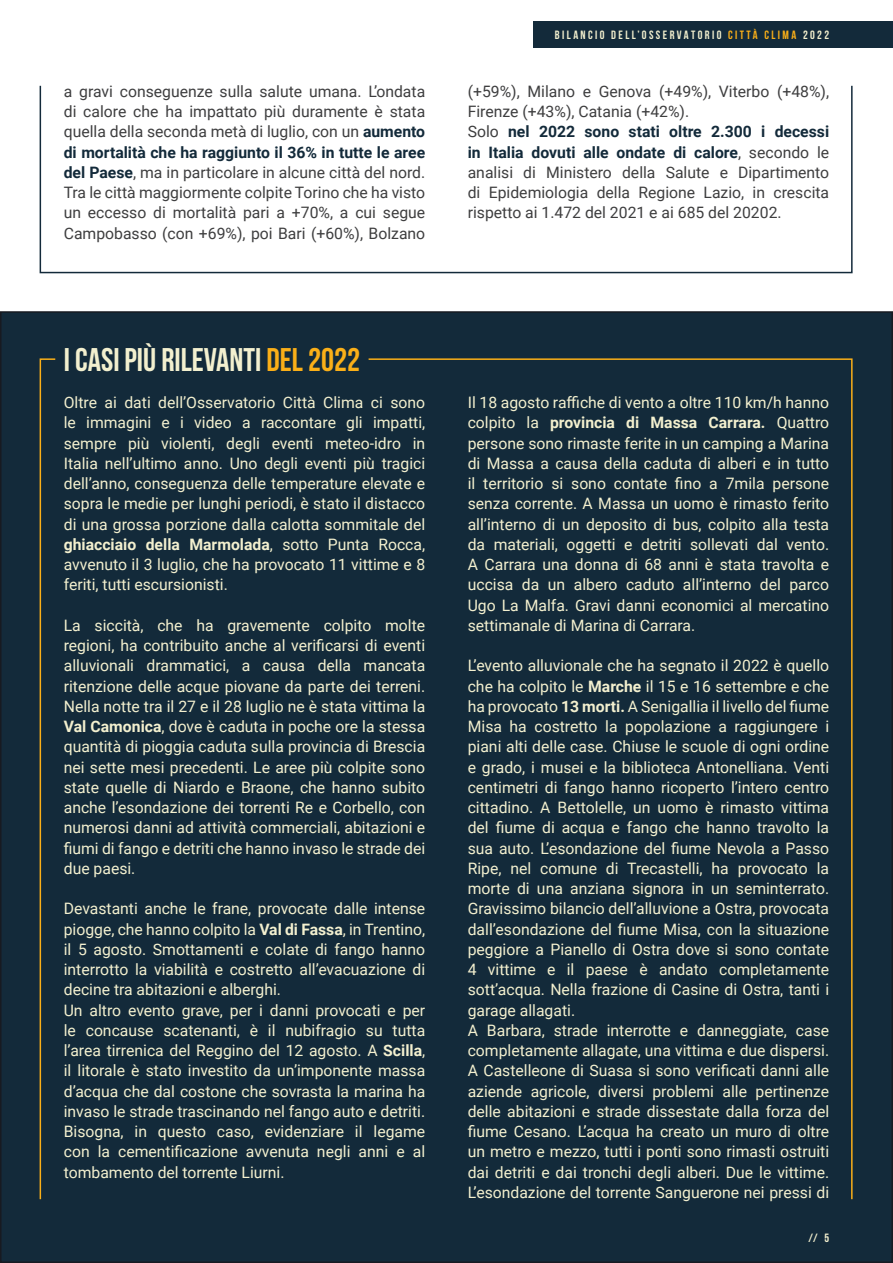
<style>
.page{position:relative;width:893px;height:1263px;background:#fff}
.page>*{position:absolute;margin:0;border:0;box-sizing:border-box;transform-origin:0 0}
.titolo{font:700 32.7px "Bebas Neue";color:#f3f0cf}
.testo{font:15.75px/20.2px "Roboto";color:#f3f0cf;text-align:justify}
.testo-2{font:15.75px/20.2px "Roboto";color:#3e3e3f;text-align:justify}
.t1{font:700 12px "Bebas Neue";letter-spacing:.2em;color:#f3f0cf}
.s1{color:#faaf18}
.s2{font-weight:700;color:#132a3a}
.s3{font-weight:700}
</style>
<div class="page">
<div style="left:40px;top:85px;width:813px;height:188px;border:2px solid #132a3a"></div>
<div style="left:1px;top:312px;width:891px;height:950px;background:#132a3a"></div>
<svg style="left:39px;top:358px;width:17px;height:842px"></svg>
<svg style="left:368px;top:358px;width:485px;height:842px"></svg>
<div style="left:534px;top:21px;width:359px;height:26px;background:#132a3a"></div>
<p class="t1" style="left:555px;top:28px;width:276px">BILANCIO DELL’OSSERVATORIO <span class="s1">CITTÀ CLIMA</span> 2022</p>
<p class="testo-2" style="left:64px;top:81px;width:363px">a gravi conseguenze sulla salute umana. L’ondata di calore che ha impattato più duramente è stata quella della seconda metà di luglio, con un <span class="s2">aumento di mortalità che ha raggiunto il 36% in tutte le aree del Paese</span>, ma in particolare in alcune città del nord.<br>Tra le città maggiormente colpite Torino che ha visto un eccesso di mortalità pari a +70%, a cui segue Campobasso (con +69%), poi Bari (+60%), Bolzano</p>
<p class="testo-2" style="left:468px;top:81px;width:363px">(+59%), Milano e Genova (+49%), Viterbo (+48%),<br>Firenze (+43%), Catania (+42%).</p>
<p class="testo-2" style="left:468px;top:121px;width:363px">Solo <span class="s2">nel 2022 sono stati oltre 2.300 i decessi in Italia dovuti alle ondate di calore</span>, secondo le analisi di Ministero della Salute e Dipartimento di Epidemiologia della Regione Lazio, in crescita rispetto ai 1.472 del 2021 e ai 685 del 20202.</p>
<p class="titolo" style="left:64px;top:341px;width:298px">I CASI PIÙ RILEVANTI <span class="s1">DEL 2022</span></p>
<p class="testo" style="left:64px;top:392px;width:363px">Oltre ai dati dell’Osservatorio Città Clima ci sono le immagini e i video a raccontare gli impatti, sempre più violenti, degli eventi meteo-idro in Italia nell’ultimo anno. Uno degli eventi più tragici dell’anno, conseguenza delle temperature elevate e sopra le medie per lunghi periodi, è stato il distacco di una grossa porzione dalla calotta sommitale del <span class="s3">ghiacciaio della Marmolada</span>, sotto Punta Rocca, avvenuto il 3 luglio, che ha provocato 11 vittime e 8 feriti, tutti escursionisti.</p>
<p class="testo" style="left:64px;top:614px;width:363px">La siccità, che ha gravemente colpito molte regioni, ha contribuito anche al verificarsi di eventi alluvionali drammatici, a causa della mancata ritenzione delle acque piovane da parte dei terreni.<br>Nella notte tra il 27 e il 28 luglio ne è stata vittima la <span class="s3">Val Camonica</span>, dove è caduta in poche ore la stessa quantità di pioggia caduta sulla provincia di Brescia nei sette mesi precedenti. Le aree più colpite sono state quelle di Niardo e Braone, che hanno subito anche l’esondazione dei torrenti Re e Corbello, con numerosi danni ad attività commerciali, abitazioni e fiumi di fango e detriti che hanno invaso le strade dei due paesi.</p>
<p class="testo" style="left:64px;top:898px;width:363px">Devastanti anche le frane, provocate dalle intense piogge, che hanno colpito la <span class="s3">Val di Fassa</span>, in Trentino, il 5 agosto. Smottamenti e colate di fango hanno interrotto la viabilità e costretto all’evacuazione di decine tra abitazioni e alberghi.</p>
<p class="testo" style="left:64px;top:999px;width:363px">Un altro evento grave, per i danni provocati e per le concause scatenanti, è il nubifragio su tutta l’area tirrenica del Reggino del 12 agosto. A <span class="s3">Scilla</span>, il litorale è stato investito da un’imponente massa d’acqua che dal costone che sovrasta la marina ha invaso le strade trascinando nel fango auto e detriti.<br>Bisogna, in questo caso, evidenziare il legame con la cementificazione avvenuta negli anni e al tombamento del torrente Liurni.</p>
<p class="testo" style="left:468px;top:392px;width:363px">Il 18 agosto raffiche di vento a oltre 110 km/h hanno colpito la <span class="s3">provincia di Massa Carrara.</span> Quattro persone sono rimaste ferite in un camping a Marina di Massa a causa della caduta di alberi e in tutto il territorio si sono contate fino a 7mila persone senza corrente. A Massa un uomo è rimasto ferito all’interno di un deposito di bus, colpito alla testa da materiali, oggetti e detriti sollevati dal vento.<br>A Carrara una donna di 68 anni è stata travolta e uccisa da un albero caduto all’interno del parco Ugo La Malfa. Gravi danni economici al mercatino settimanale di Marina di Carrara.</p>
<p class="testo" style="left:468px;top:655px;width:363px">L’evento alluvionale che ha segnato il 2022 è quello che ha colpito le <span class="s3">Marche</span> il 15 e 16 settembre e che ha provocato <span class="s3">13 morti.</span> A Senigallia il livello del fiume Misa ha costretto la popolazione a raggiungere i piani alti delle case. Chiuse le scuole di ogni ordine e grado, i musei e la biblioteca Antonelliana. Venti centimetri di fango hanno ricoperto l’intero centro cittadino. A Bettolelle, un uomo è rimasto vittima del fiume di acqua e fango che hanno travolto la sua auto. L’esondazione del fiume Nevola a Passo Ripe, nel comune di Trecastelli, ha provocato la morte di una anziana signora in un seminterrato.<br>Gravissimo bilancio dell’alluvione a Ostra, provocata dall’esondazione del fiume Misa, con la situazione peggiore a Pianello di Ostra dove si sono contate 4 vittime e il paese è andato completamente sott’acqua. Nella frazione di Casine di Ostra, tanti i garage allagati.</p>
<p class="testo" style="left:468px;top:1019px;width:363px">A Barbara, strade interrotte e danneggiate, case completamente allagate, una vittima e due dispersi.<br>A Castelleone di Suasa si sono verificati danni alle aziende agricole, diversi problemi alle pertinenze delle abitazioni e strade dissestate dalla forza del fiume Cesano. L’acqua ha creato un muro di oltre un metro e mezzo, tutti i ponti sono rimasti ostruiti dai detriti e dai tronchi degli alberi. Due le vittime.<br>L’esondazione del torrente Sanguerone nei pressi di</p>
<p class="t1" style="left:808px;top:1231px;width:22px">// 5</p>
</div>
